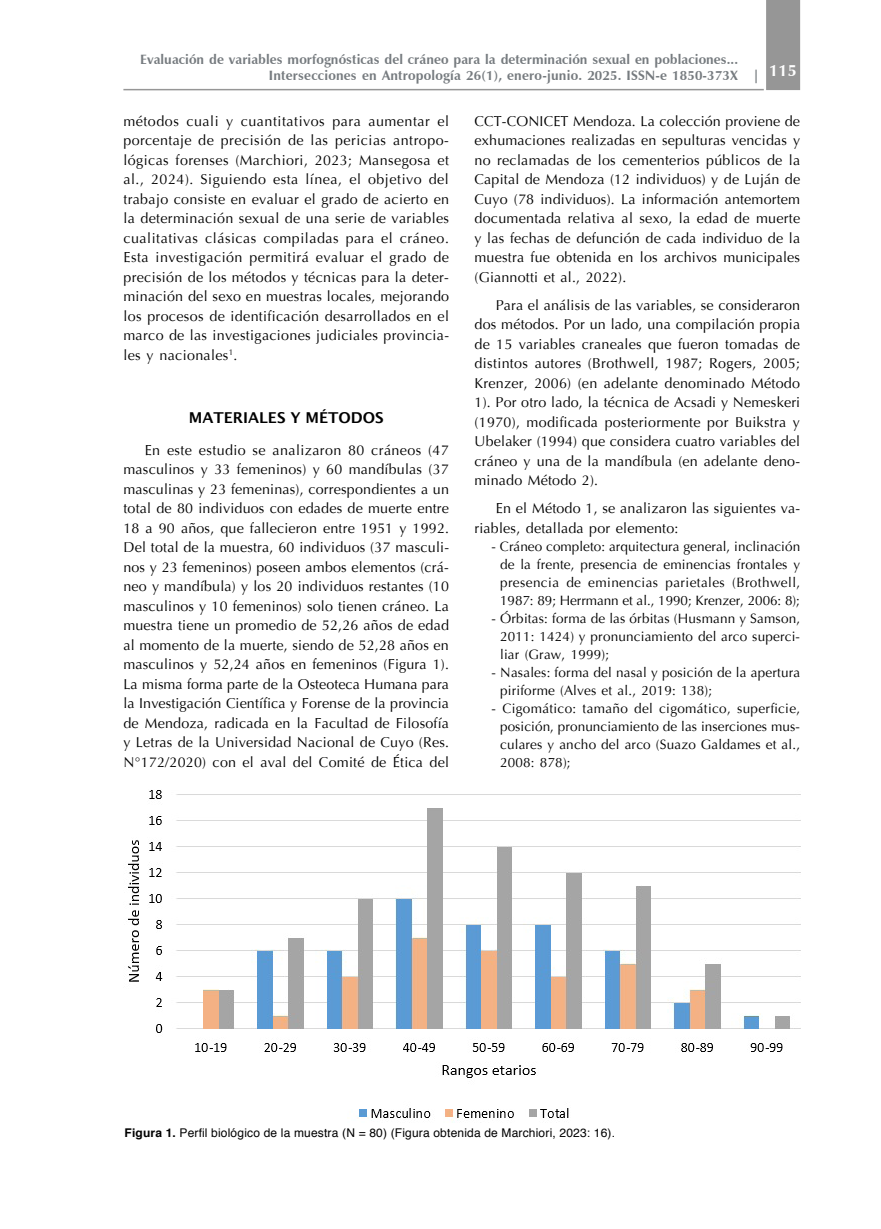
<style>
.page{position:relative;width:881px;height:1229px;background:#fff}
.page>*{position:absolute;margin:0;border:0;box-sizing:border-box;transform-origin:0 0}
.t1{font:700 16.5px "Zapf Humanist 601 BT";color:#fff}
.t2{font:600 15px "Lucida Sans";color:#000}
.t3{font:14.25px/19.5px "Optima";letter-spacing:.015em;color:#000;text-align:justify}
.t4{font:13.5px/18px "Optima";letter-spacing:.015em;color:#000;text-align:justify}
.t5{font:700 13.5px/16.5px "Zapf Humanist 601 BT";letter-spacing:.005em;color:#767b7f;text-align:right}
.t6{font:12px "Helvetica";letter-spacing:.015em;color:#000}
.s1{font-weight:700}
</style>
<div class="page">
<hr style="left:123px;top:89px;width:640px;height:1px;background:#969696">
<div style="left:766px;top:0;width:33px;height:90px;background:#969696"></div>
<img style="left:128px;top:790px;width:671px;height:331px">
<p class="t5" style="left:140px;top:51px;width:599px">Evaluación de variables morfognósticas del cráneo para la determinación sexual en poblaciones...<br>Intersecciones en Antropología 26(1), enero-junio. 2025. ISSN-e 1850-373X</p>
<p class="t3" style="left:474px;top:111px;width:327px">CCT-CONICET Mendoza. La colección proviene de exhumaciones realizadas en sepulturas vencidas y no reclamadas de los cementerios públicos de la Capital de Mendoza (12 individuos) y de Luján de Cuyo (78 individuos). La información antemortem documentada relativa al sexo, la edad de muerte y las fechas de defunción de cada individuo de la muestra fue obtenida en los archivos municipales (Giannotti et al., 2022).</p>
<p class="t3" style="left:474px;top:295px;width:327px;text-indent:21px">Para el análisis de las variables, se consideraron dos métodos. Por un lado, una compilación propia de 15 variables craneales que fueron tomadas de distintos autores (Brothwell, 1987; Rogers, 2005; Krenzer, 2006) (en adelante denominado Método 1). Por otro lado, la técnica de Acsadi y Nemeskeri (1970), modificada posteriormente por Buikstra y Ubelaker (1994) que considera cuatro variables del cráneo y una de la mandíbula (en adelante deno&shy;minado Método 2).</p>
<p class="t3" style="left:474px;top:499px;width:327px;text-indent:21px">En el Método 1, se analizaron las siguientes va&shy;riables, detallada por elemento:</p>
<p class="t4" style="left:500px;top:537px;width:301px;text-indent:-9px">- Cráneo completo: arquitectura general, inclinación de la frente, presencia de eminencias frontales y presencia de eminencias parietales (Brothwell, 1987: 89; Herrmann et al., 1990; Krenzer, 2006: 8);</p>
<p class="t4" style="left:500px;top:609px;width:301px;text-indent:-9px">- Órbitas: forma de las órbitas (Husmann y Samson, 2011: 1424) y pronunciamiento del arco superci&shy;liar (Graw, 1999);</p>
<p class="t4" style="left:500px;top:663px;width:301px;text-indent:-9px">- Nasales: forma del nasal y posición de la apertura piriforme (Alves et al., 2019: 138);</p>
<p class="t4" style="left:500px;top:699px;width:301px;text-indent:-9px">- Cigomático: tamaño del cigomático, superficie, posición, pronunciamiento de las inserciones mus&shy;culares y ancho del arco (Suazo Galdames et al., 2008: 878);</p>
<p class="t1" style="left:752px;top:60px;width:45px"><sub>|</sub> 115</p>
<p class="t3" style="left:123px;top:111px;width:327px">métodos cuali y cuantitativos para aumentar el porcentaje de precisión de las pericias antropo&shy;lógicas forenses (Marchiori, 2023; Mansegosa et al., 2024). Siguiendo esta línea, el objetivo del trabajo consiste en evaluar el grado de acierto en la determinación sexual de una serie de variables cualitativas clásicas compiladas para el cráneo.<br>Esta investigación permitirá evaluar el grado de precisión de los métodos y técnicas para la deter&shy;minación del sexo en muestras locales, mejorando los procesos de identificación desarrollados en el marco de las investigaciones judiciales provincia&shy;les y nacionales<sup>1</sup>.</p>
<p class="t2" style="left:189px;top:409px;width:196px">MATERIALES Y MÉTODOS</p>
<p class="t3" style="left:123px;top:441px;width:327px;text-indent:21px">En este estudio se analizaron 80 cráneos (47 masculinos y 33 femeninos) y 60 mandíbulas (37 masculinas y 23 femeninas), correspondientes a un total de 80 individuos con edades de muerte entre 18 a 90 años, que fallecieron entre 1951 y 1992.<br>Del total de la muestra, 60 individuos (37 masculi&shy;nos y 23 femeninos) poseen ambos elementos (crá&shy;neo y mandíbula) y los 20 individuos restantes (10 masculinos y 10 femeninos) solo tienen cráneo. La muestra tiene un promedio de 52,26 años de edad al momento de la muerte, siendo de 52,28 años en masculinos y 52,24 años en femeninos (Figura 1).<br>La misma forma parte de la Osteoteca Humana para la Investigación Científica y Forense de la provincia de Mendoza, radicada en la Facultad de Filosofía y Letras de la Universidad Nacional de Cuyo (Res.<br>N°172/2020) con el aval del Comité de Ética del</p>
<p class="t6" style="left:124px;top:1123px;width:492px"><span class="s1">Figura 1.</span> Perfil biológico de la muestra (N = 80) (Figura obtenida de Marchiori, 2023: 16).</p>
</div>
